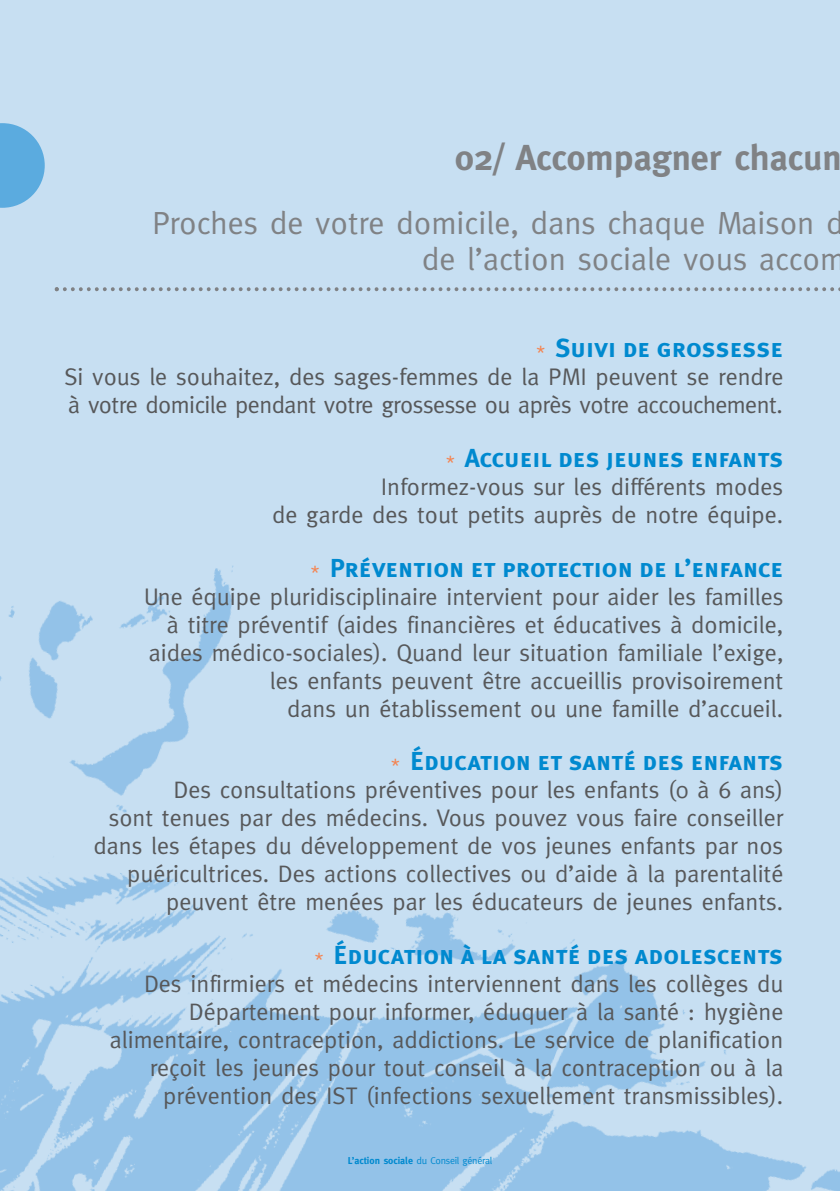
<style>
.page{position:relative;width:840px;height:1191px;background:#fff}
.page>*{position:absolute;margin:0;border:0;box-sizing:border-box;transform-origin:0 0}
.t1{font:700 36px "Meta";color:#808285}
.t2{font:32px/36px "Meta";color:#808285;text-align:right}
.t3{font:26px "Meta Plus Bold Caps";color:#0089cf}
.t4{font:24px/28px "Meta";color:#57585a;text-align:right}
.t5{font:24px/28px "Meta";letter-spacing:-.02em;color:#57585a}
.t6{font:10px "Meta";letter-spacing:-.025em;color:#0089cf}
.s1{font-family:"Courier";font-size:20px;color:#f5834f}
.s2{font-weight:700}
</style>
<div class="page">
<div style="left:0;top:0;width:839px;height:1191px;background:#c7dff2"></div>
<img style="left:0;top:566px;width:839px;height:625px">
<svg style="left:0;top:123px;width:45px;height:85px"></svg>
<svg style="left:55px;top:287px;width:784px;height:4px"></svg>
<h1 class="t1" style="left:454px;top:137px;width:388px">02/ Accompagner chacun</h1>
<h2 class="t2" style="left:152px;top:205px;width:694px">Proches de votre domicile, dans chaque Maison d de l’action sociale vous accom</h2>
<p class="t3" style="left:534px;top:333px;width:250px"><span class="s1">*</span> Suivi de grossesse</p>
<p class="t5" style="left:64px;top:363px;width:720px">Si vous le souhaitez, des sages-femmes de la PMI peuvent se rendre à votre domicile pendant votre grossesse ou après votre accouchement.</p>
<p class="t3" style="left:444px;top:443px;width:340px"><span class="s1">*</span> Accueil des jeunes enfants</p>
<p class="t4" style="left:272px;top:473px;width:512px">Informez-vous sur les différents modes<br>de garde des tout petits auprès de notre équipe.</p>
<p class="t3" style="left:309px;top:552px;width:475px"><span class="s1">*</span> Prévention et protection de l’enfance</p>
<p class="t4" style="left:144px;top:582px;width:640px">Une équipe pluridisciplinaire intervient pour aider les familles à titre préventif (aides financières et éducatives à domicile, aides médico-sociales). Quand leur situation familiale l’exige, les enfants peuvent être accueillis provisoirement<br>dans un établissement ou une famille d’accueil.</p>
<p class="t3" style="left:389px;top:746px;width:395px"><span class="s1">*</span> Éducation et santé des enfants</p>
<p class="t4" style="left:93px;top:776px;width:691px">Des consultations préventives pour les enfants (0 à 6 ans)<br>sont tenues par des médecins. Vous pouvez vous faire conseiller dans les étapes du développement de vos jeunes enfants par nos puéricultrices. Des actions collectives ou d’aide à la parentalité peuvent être menées par les éducateurs de jeunes enfants.</p>
<p class="t3" style="left:313px;top:939px;width:471px"><span class="s1">*</span> Éducation à la santé des adolescents</p>
<p class="t4" style="left:110px;top:969px;width:674px">Des infirmiers et médecins interviennent dans les collèges du Département pour informer, éduquer à la santé : hygiène alimentaire, contraception, addictions. Le service de planification reçoit les jeunes pour tout conseil à la contraception ou à la prévention des IST (infections sexuellement transmissibles).</p>
<p class="t6" style="left:347px;top:1154px;width:146px"><span class="s2">L’action sociale</span> du Conseil général</p>
</div>
